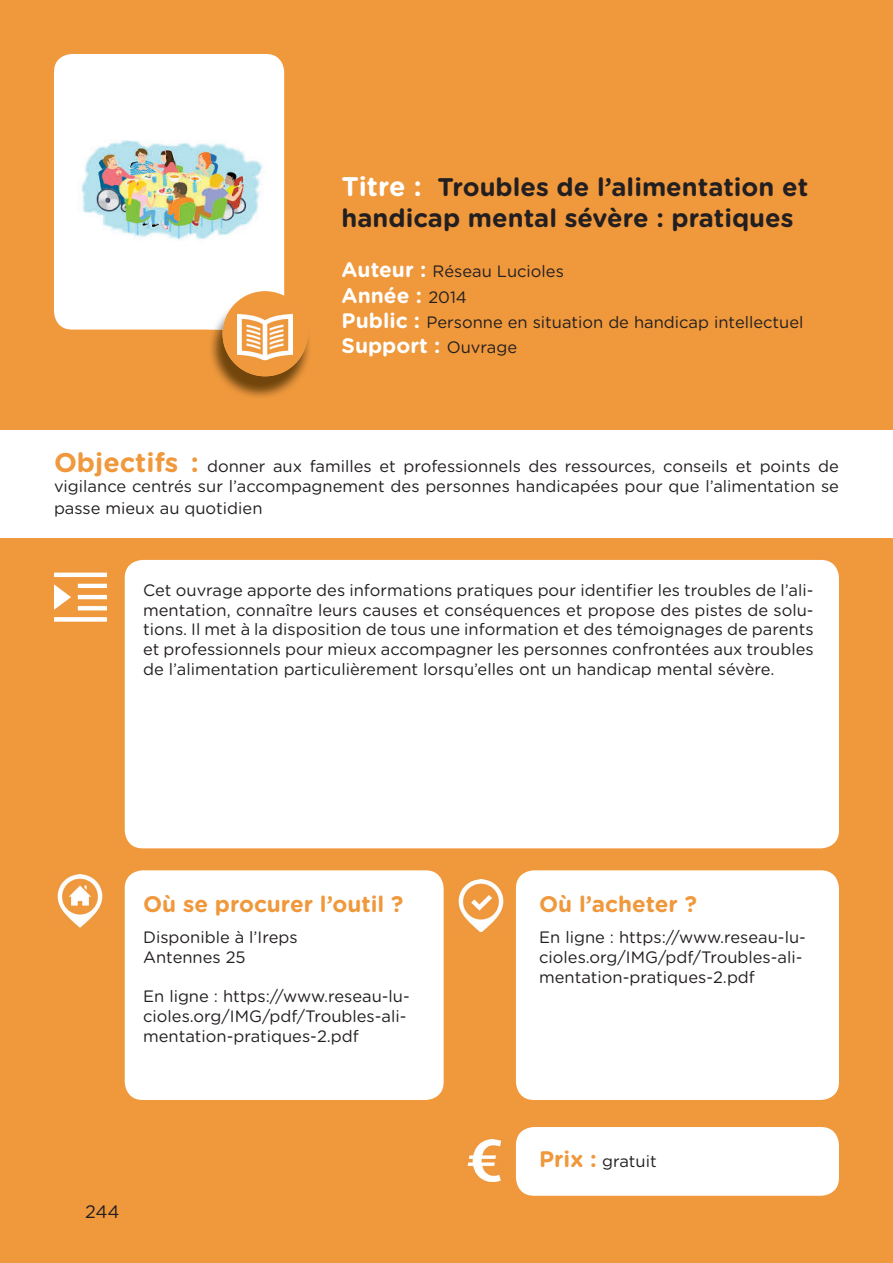
<style>
.page{position:relative;width:893px;height:1263px;background:#ef983c}
.page>*{position:absolute;margin:0;border:0;box-sizing:border-box;transform-origin:0 0}
.t1{font:700 25.5px/30.6px "Gotham Rounded";color:#231f20}
.t2{font:700 22.5px "Gotham Rounded";color:#ef983c}
.t3{font:700 21px "Gotham Rounded";color:#fff}
.t4{font:18px "Gotham Rounded";color:#231f20}
.t5{font:16.5px/19.8px "Gotham Rounded";color:#231f20}
.s1{font-size:27px;color:#fff}
.s2{font-weight:700;font-size:21px;color:#fff}
.s3{font-weight:400;font-size:16.5px;color:#231f20}
.s4{font-weight:700;font-size:27px;color:#ef983c}
.s5{font-weight:700;font-size:22.5px;color:#ef983c}
</style>
<div class="page">
<div style="left:0;top:430px;width:893px;height:108px;background:#fff"></div>
<div style="left:54px;top:54px;width:230px;height:276px;background:#fff;border-radius:18px"></div>
<div style="left:125px;top:560px;width:714px;height:288px;background:#fff;border-radius:18px"></div>
<div style="left:125px;top:870px;width:319px;height:230px;background:#fff;border-radius:18px"></div>
<img style="left:54px;top:572px;width:52px;height:50px">
<img style="left:57px;top:875px;width:46px;height:52px">
<img style="left:458px;top:879px;width:46px;height:53px">
<div style="left:516px;top:870px;width:323px;height:230px;background:#fff;border-radius:18px"></div>
<div style="left:516px;top:1127px;width:323px;height:69px;background:#fff;border-radius:18px"></div>
<img style="left:467px;top:1140px;width:35px;height:41px">
<img style="left:81px;top:140px;width:182px;height:100px">
<img style="left:211px;top:330px;width:98px;height:67px">
<img style="left:209px;top:297px;width:34px;height:33px">
<div style="left:223px;top:291px;width:85px;height:85px;background:#ef983c;border-radius:50%"></div>
<img style="left:237px;top:313px;width:56px;height:48px">
<h1 class="t1" style="left:342px;top:171px;width:468px"><span class="s1">Titre :</span> Troubles de l’alimentation et handicap mental sévère : pratiques</h1>
<p class="t5" style="left:342px;top:261px;width:224px"><span class="s2">Auteur :</span> Réseau Lucioles</p>
<p class="t3" style="left:342px;top:280px;width:127px">Année : <span class="s3">2014</span></p>
<p class="t5" style="left:342px;top:311px;width:463px"><span class="s2">Public :</span> Personne en situation de handicap intellectuel</p>
<p class="t3" style="left:342px;top:330px;width:177px">Support : <span class="s3">Ouvrage</span></p>
<p class="t5" style="left:54px;top:456px;width:786px"><span class="s4">Objectifs :</span> donner aux familles et professionnels des ressources, conseils et points de vigilance centrés sur l’accompagnement des personnes handicapées pour que l’alimentation se</p>
<p class="t5" style="left:54px;top:497px;width:210px">passe mieux au quotidien</p>
<p class="t5" style="left:143px;top:579px;width:672px;text-align:justify">Cet ouvrage apporte des informations pratiques pour identifier les troubles de l’ali&shy;mentation, connaître leurs causes et conséquences et propose des pistes de solu&shy;tions. Il met à la disposition de tous une information et des témoignages de parents et professionnels pour mieux accompagner les personnes confrontées aux troubles de l’alimentation particulièrement lorsqu’elles ont un handicap mental sévère.</p>
<h2 class="t2" style="left:143px;top:888px;width:262px">Où se procurer l’outil ?</h2>
<p class="t5" style="left:143px;top:926px;width:156px">Disponible à l’Ireps<br>Antennes 25</p>
<p class="t5" style="left:143px;top:986px;width:268px">En ligne : https://www.reseau-lu&shy;cioles.org/IMG/pdf/Troubles-ali&shy;mentation-pratiques-2.pdf</p>
<p class="t4" style="left:85px;top:1199px;width:36px">244</p>
<h2 class="t2" style="left:539px;top:888px;width:159px">Où l’acheter ?</h2>
<p class="t5" style="left:539px;top:926px;width:268px">En ligne : https://www.reseau-lu&shy;cioles.org/IMG/pdf/Troubles-ali&shy;mentation-pratiques-2.pdf</p>
<p class="t5" style="left:539px;top:1150px;width:119px"><span class="s5">Prix :</span> gratuit</p>
</div>
